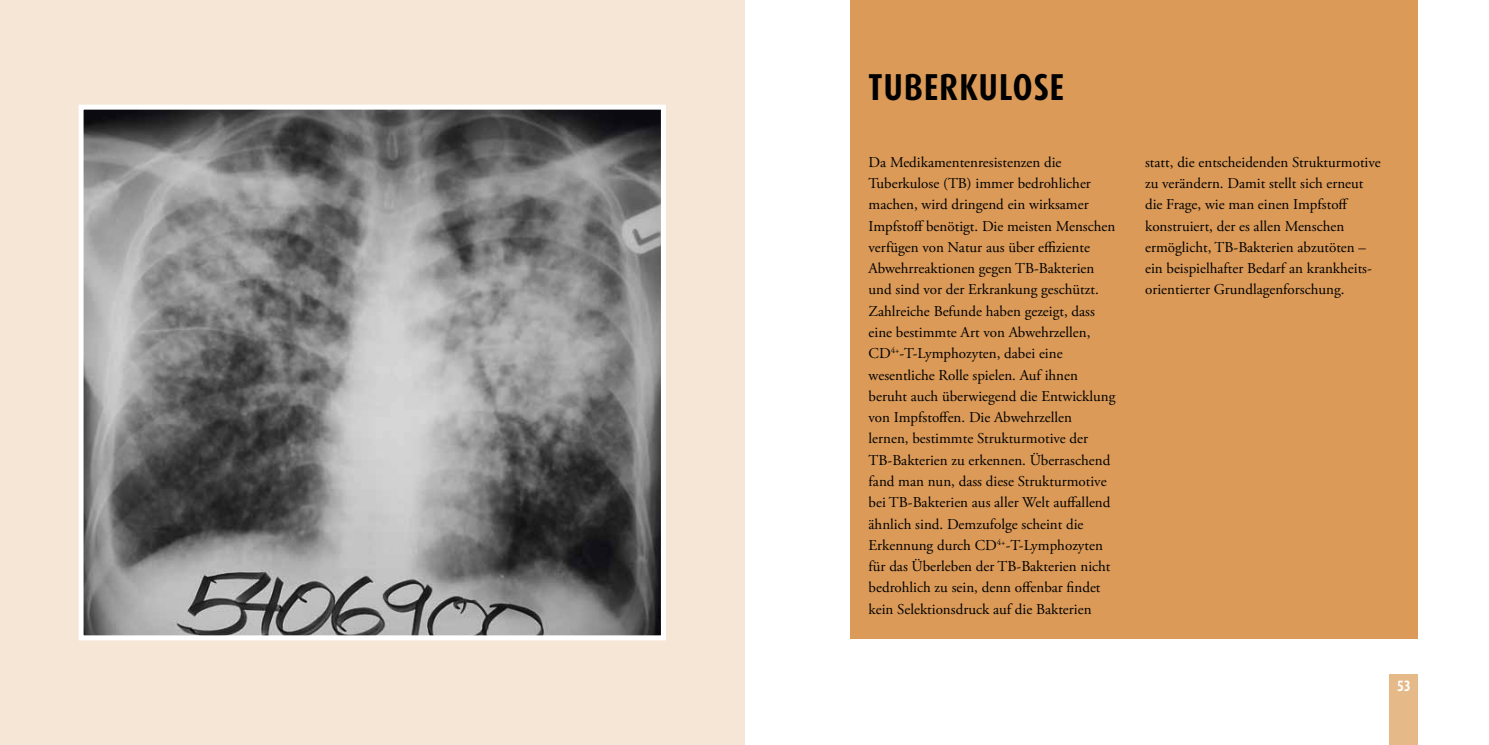
<style>
.page{position:relative;width:1489px;height:745px;background:#fff}
.page>*{position:absolute;margin:0;border:0;box-sizing:border-box;transform-origin:0 0}
.t1{font:700 37.5px "Dax Condensed";color:#000}
.t2{font:15px/21.2px "Adobe Garamond Pro";color:#000}
.t3{font:700 15px "Dax Condensed";color:#fff}
</style>
<div class="page">
<div style="left:0;top:0;width:744px;height:744px;background:#f6e6d5"></div>
<img style="left:85px;top:111px;width:575px;height:523px">
<div style="left:79px;top:105px;width:587px;height:535px;border:5px solid #fff"></div>
<div style="left:1389px;top:673px;width:28px;height:71px;background:#e6b989"></div>
<div style="left:850px;top:0;width:567px;height:638px;background:#db9a58"></div>
<h1 class="t1" style="left:868px;top:66px;width:197px">TUBERKULOSE</h1>
<p class="t2" style="left:868px;top:152px;width:248px">Da Medikamentenresistenzen die Tuberkulose (TB) immer bedrohlicher machen, wird dringend ein wirksamer Impfstoff benötigt. Die meisten Menschen verfügen von Natur aus über effiziente Abwehrreaktionen gegen TB-Bakterien und sind vor der Erkrankung geschützt.<br>Zahlreiche Befunde haben gezeigt, dass eine bestimmte Art von Abwehrzellen, CD<sup>4+</sup>-T-Lymphozyten, dabei eine wesentliche Rolle spielen. Auf ihnen beruht auch überwiegend die Entwicklung von Impfstoffen. Die Abwehrzellen lernen, bestimmte Strukturmotive der TB-Bakterien zu erkennen. Überraschend fand man nun, dass diese Strukturmotive bei TB-Bakterien aus aller Welt auffallend ähnlich sind. Demzufolge scheint die Erkennung durch CD<sup>4+</sup>-T-Lymphozyten für das Überleben der TB-Bakterien nicht bedrohlich zu sein, denn offenbar findet kein Selektionsdruck auf die Bakterien</p>
<p class="t2" style="left:1144px;top:152px;width:237px">statt, die entscheidenden Strukturmotive zu verändern. Damit stellt sich erneut die Frage, wie man einen Impfstoff konstruiert, der es allen Menschen ermöglicht, TB-Bakterien abzutöten – ein beispielhafter Bedarf an krankheits&shy;orientierter Grundlagenforschung.</p>
<p class="t3" style="left:1396px;top:677px;width:15px">53</p>
</div>
